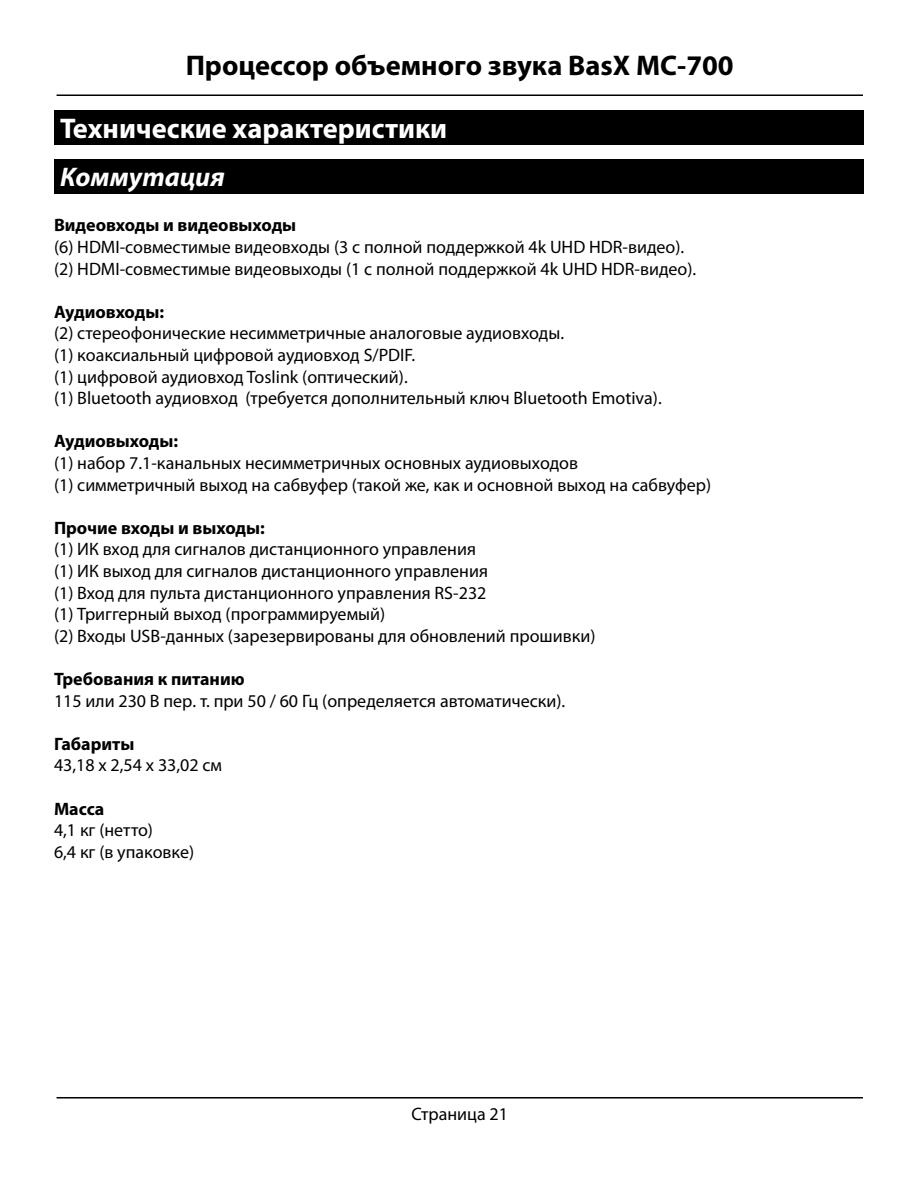
<style>
.page{position:relative;width:918px;height:1188px;background:#fff}
.page>*{position:absolute;margin:0;border:0;box-sizing:border-box;transform-origin:0 0}
.t1{font:700 28.5px "Myriad Pro";color:#000}
.t2{font:700 28.5px "Myriad Pro";color:#fff}
.t3{font:italic 700 27px "Myriad Pro";color:#fff}
.t4{font:18px/21.6px "Myriad Pro";color:#000}
.t5{font:700 18px "Myriad Pro";color:#000}
</style>
<div class="page">
<hr style="left:57px;top:94px;width:806px;height:2px;background:#000">
<hr style="left:57px;top:1097px;width:806px;height:2px;background:#000">
<div style="left:54px;top:111px;width:810px;height:34px;background:#000"></div>
<div style="left:54px;top:160px;width:810px;height:34px;background:#000"></div>
<h1 class="t1" style="left:186px;top:47px;width:550px">Процессор объемного звука BasX MC-700</h1>
<h1 class="t2" style="left:60px;top:110px;width:389px">Технические характеристики</h1>
<h2 class="t3" style="left:60px;top:159px;width:166px">Коммутация</h2>
<p class="t5" style="left:54px;top:214px;width:244px">Видеовходы и видеовыходы</p>
<p class="t4" style="left:54px;top:236px;width:644px">(6) HDMI-совместимые видеовходы (3 с полной поддержкой 4k UHD HDR-видео). (2) HDMI-совместимые видеовыходы (1 с полной поддержкой 4k UHD HDR-видео).</p>
<p class="t5" style="left:54px;top:300px;width:112px">Аудиовходы:</p>
<p class="t4" style="left:54px;top:322px;width:609px">(2) стереофонические несимметричные аналоговые аудиовходы.<br>(1) коаксиальный цифровой аудиовход S/PDIF.<br>(1) цифровой аудиовход Toslink (оптический).<br>(1) Bluetooth аудиовход (требуется дополнительный ключ Bluetooth Emotiva).</p>
<p class="t5" style="left:54px;top:430px;width:126px">Аудиовыходы:</p>
<p class="t4" style="left:54px;top:452px;width:659px">(1) набор 7.1-канальных несимметричных основных аудиовыходов<br>(1) симметричный выход на сабвуфер (такой же, как и основной выход на сабвуфер)</p>
<p class="t5" style="left:54px;top:516px;width:212px">Прочие входы и выходы:</p>
<p class="t4" style="left:54px;top:538px;width:543px">(1) ИК вход для сигналов дистанционного управления<br>(1) ИК выход для сигналов дистанционного управления<br>(1) Вход для пульта дистанционного управления RS-232<br>(1) Триггерный выход (программируемый)<br>(2) Входы USB-данных (зарезервированы для обновлений прошивки)</p>
<p class="t5" style="left:54px;top:667px;width:192px">Требования к питанию</p>
<p class="t4" style="left:54px;top:690px;width:513px">115 или 230 В пер. т. при 50 / 60 Гц (определяется автоматически).</p>
<p class="t5" style="left:54px;top:732px;width:82px">Габариты</p>
<p class="t4" style="left:54px;top:754px;width:170px">43,18 x 2,54 x 33,02 см</p>
<p class="t5" style="left:54px;top:797px;width:52px">Масса</p>
<p class="t4" style="left:54px;top:819px;width:142px">4,1 кг (нетто)<br>6,4 кг (в упаковке)</p>
<p class="t4" style="left:411px;top:1103px;width:98px">Страница 21</p>
</div>
